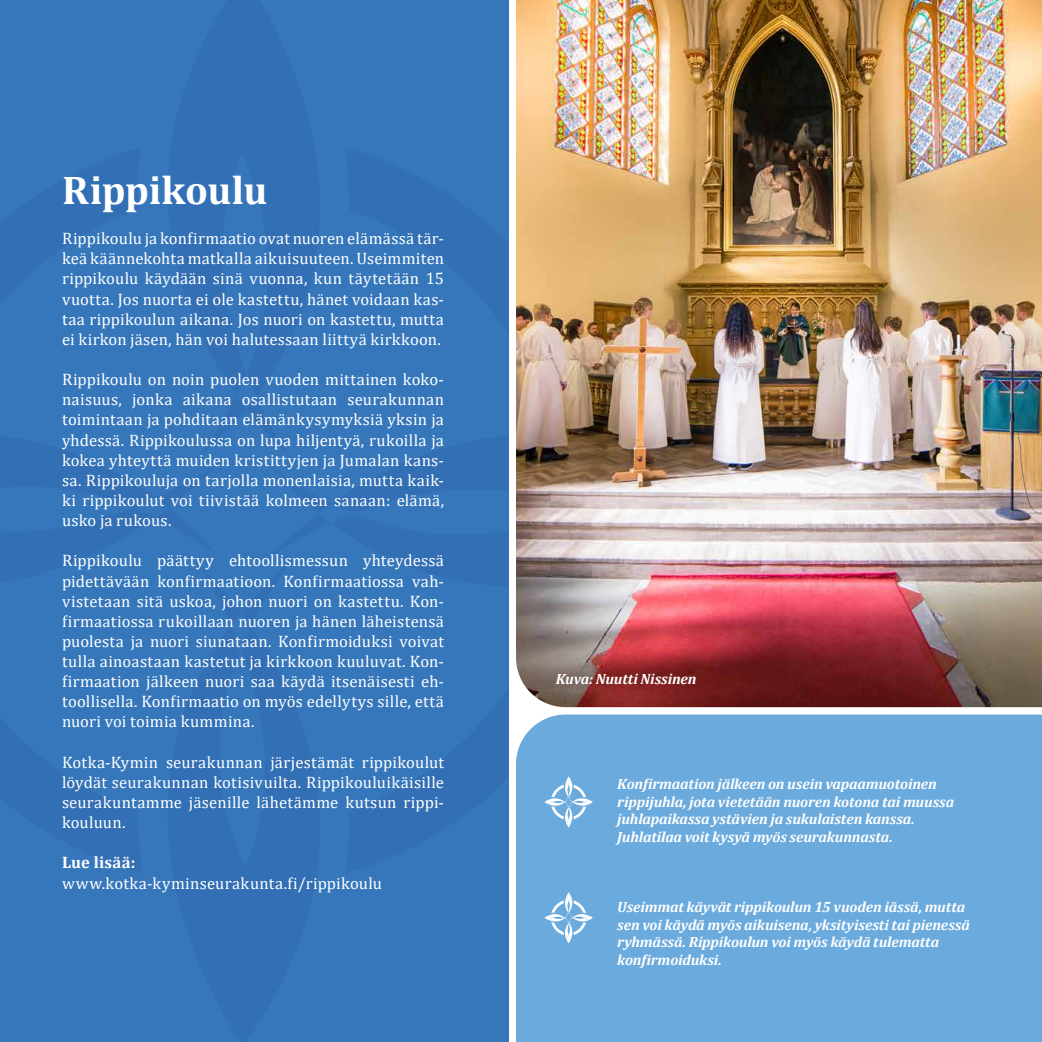
<style>
.page{position:relative;width:1042px;height:1042px;background:#fff}
.page>*{position:absolute;margin:0;border:0;box-sizing:border-box;transform-origin:0 0}
.t1{font:700 40.25px "Cambria";letter-spacing:-.015em;color:#fff}
.t2{font:16.62px/20.1px "Cambria";letter-spacing:.015em;color:#fff;text-align:justify}
.t3{font:700 16.62px "Cambria";letter-spacing:.015em;color:#fff}
.t4{font:italic 700 14.88px/17.5px "Cambria";letter-spacing:-.01em;color:#fff}
</style>
<div class="page">
<div style="left:0;top:0;width:508px;height:1042px;background:#3677bc"></div>
<img style="left:516px;top:0;width:526px;height:707px">
<div style="left:516px;top:714px;width:526px;height:328px;background:#6baadd"></div>
<svg style="left:543px;top:775px;width:51px;height:54px;background:#86b9e3"></svg>
<svg style="left:543px;top:891px;width:51px;height:54px;background:#86b9e3"></svg>
<h1 class="t1" style="left:62px;top:162px;width:207px">Rippikoulu</h1>
<p class="t2" style="left:62px;top:228px;width:383px">Rippikoulu ja konfirmaatio ovat nuoren elämässä tär&shy;keä käännekohta matkalla aikuisuuteen. Useimmiten rippikoulu käydään sinä vuonna, kun täytetään 15 vuotta. Jos nuorta ei ole kastettu, hänet voidaan kas&shy;taa rippikoulun aikana. Jos nuori on kastettu, mutta ei kirkon jäsen, hän voi halutessaan liittyä kirkkoon.</p>
<p class="t2" style="left:62px;top:369px;width:383px">Rippikoulu on noin puolen vuoden mittainen koko&shy;naisuus, jonka aikana osallistutaan seurakunnan toimintaan ja pohditaan elämänkysymyksiä yksin ja yhdessä. Rippikoulussa on lupa hiljentyä, rukoilla ja kokea yhteyttä muiden kristittyjen ja Jumalan kans&shy;sa. Rippikouluja on tarjolla monenlaisia, mutta kaik&shy;ki rippikoulut voi tiivistää kolmeen sanaan: elämä, usko ja rukous.</p>
<p class="t2" style="left:62px;top:550px;width:383px">Rippikoulu päättyy ehtoollismessun yhteydessä pidettävään konfirmaatioon. Konfirmaatiossa vah&shy;vistetaan sitä uskoa, johon nuori on kastettu. Kon&shy;firmaatiossa rukoillaan nuoren ja hänen läheistensä puolesta ja nuori siunataan. Konfirmoiduksi voivat tulla ainoastaan kastetut ja kirkkoon kuuluvat. Kon&shy;firmaation jälkeen nuori saa käydä itsenäisesti eh&shy;toollisella. Konfirmaatio on myös edellytys sille, että nuori voi toimia kummina.</p>
<p class="t2" style="left:62px;top:752px;width:383px">Kotka-Kymin seurakunnan järjestämät rippikoulut löydät seurakunnan kotisivuilta. Rippikouluikäisille seurakuntamme jäsenille lähetämme kutsun rippi&shy;kouluun.</p>
<p class="t3" style="left:62px;top:851px;width:75px">Lue lisää:</p>
<p class="t2" style="left:62px;top:873px;width:321px">www.kotka-kyminseurakunta.fi/rippikoulu</p>
<p class="t4" style="left:556px;top:669px;width:142px">Kuva: Nuutti Nissinen</p>
<p class="t4" style="left:617px;top:775px;width:338px">Konfirmaation jälkeen on usein vapaamuotoinen rippijuhla, jota vietetään nuoren kotona tai muussa juhlapaikassa ystävien ja sukulaisten kanssa.<br>Juhlatilaa voit kysyä myös seurakunnasta.</p>
<p class="t4" style="left:617px;top:898px;width:354px">Useimmat käyvät rippikoulun 15 vuoden iässä, mutta sen voi käydä myös aikuisena, yksityisesti tai pienessä ryhmässä. Rippikoulun voi myös käydä tulematta konfirmoiduksi.</p>
</div>
